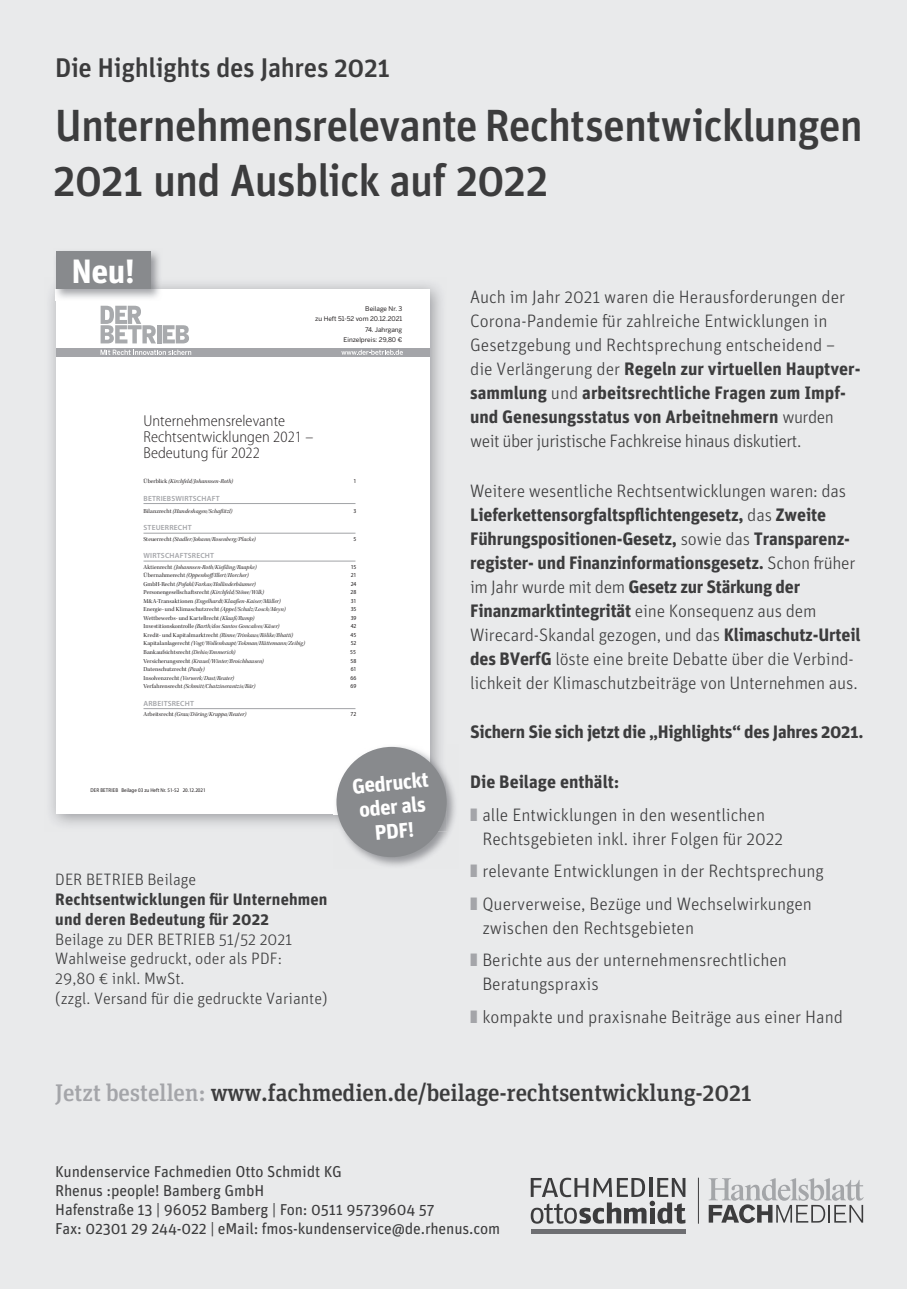
<style>
.page{position:relative;width:919px;height:1289px;background:#fff}
.page>*{position:absolute;margin:0;border:0;box-sizing:border-box;transform-origin:0 0}
.t1{font:500 45px/55.5px "Unit Pro";letter-spacing:-.025em;color:#3c3c3d}
.t2{font:700 33.75px "Unit Pro";color:#fff}
.t3{font:500 27px "Unit Pro";letter-spacing:-.015em;color:#3c3c3d}
.t4{font:500 24px "Unit Slab Pro";letter-spacing:-.01em;color:#3c3c3d}
.t5{font:700 21px/24px "Unit Pro";color:#fff;text-align:center}
.t6{font:300 18px/24px "Unit Pro";color:#3c3c3d}
.t7{font:700 18px "Unit Pro";letter-spacing:-.02em;color:#3c3c3d}
.t8{font:300 16.5px/19.8px "Unit Pro";color:#3c3c3d}
.t9{font:700 16.5px/19.8px "Unit Pro";letter-spacing:.01em;color:#3c3c3d}
.t10{font:300 semi-condensed 15.9px/16.5px "Myriad Pro";letter-spacing:.005em;color:#231f20}
.t11{font:15.75px/18.9px "Unit Pro";letter-spacing:-.01em;color:#3c3c3d}
.t12{font:600 7.5px "Myriad Pro";letter-spacing:.025em;color:#a4a5a9}
.t13{font:6.45px/10.5px "Benton Sans";color:#231f20;text-align:right}
.t14{font:6.15px "Kepler Std It Subh";letter-spacing:.01em;color:#231f20}
.t15{font:6.15px "Kepler Std Subh";letter-spacing:.005em;color:#231f20}
.t16{font:semi-condensed 6.15px "Myriad Pro";letter-spacing:-.025em;color:#231f20}
.t17{font:semi-condensed 5.55px "Myriad Pro";color:#231f20}
.s1{font-family:"Kepler Std Subh"}
.s2{font-family:"Kepler Std It Subh"}
.s3{font-weight:700}
.s4{color:#a4a5a9}
</style>
<div class="page">
<div style="left:0;top:0;width:906px;height:1288px;background:#e9eaeb"></div>
<img style="left:51px;top:284px;width:390px;height:541px">
<div style="left:56px;top:289px;width:373px;height:525px;background:#fff"></div>
<svg style="left:101px;top:306px;width:55px;height:37px"></svg>
<hr style="left:157px;top:325px;width:4px;height:18px;background:#a8aaad">
<svg style="left:163px;top:325px;width:26px;height:18px"></svg>
<div style="left:56px;top:348px;width:373px;height:8px;background:#a4a5a9"></div>
<svg style="left:100px;top:349px;width:91px;height:6px"></svg>
<svg style="left:341px;top:349px;width:62px;height:6px"></svg>
<hr style="left:143px;top:503px;width:212px;height:1px;background:#a1a3a6">
<hr style="left:143px;top:533px;width:212px;height:1px;background:#a1a3a6">
<hr style="left:143px;top:561px;width:212px;height:1px;background:#a1a3a6">
<hr style="left:143px;top:708px;width:212px;height:1px;background:#a1a3a6">
<img style="left:342px;top:777px;width:113px;height:89px">
<img style="left:334px;top:744px;width:113px;height:87px">
<img style="left:334px;top:744px;width:95px;height:70px">
<div style="left:336px;top:747px;width:110px;height:110px;background:#888a8d;border-radius:50%"></div>
<img style="left:53px;top:251px;width:109px;height:49px">
<img style="left:56px;top:289px;width:106px;height:11px">
<div style="left:56px;top:251px;width:94px;height:38px;background:#888a8d"></div>
<div style="left:530px;top:1228px;width:155px;height:5px;background:#6e6f72"></div>
<svg style="left:530px;top:1177px;width:155px;height:46px"></svg>
<svg style="left:708px;top:1178px;width:155px;height:45px"></svg>
<hr style="left:698px;top:1177px;width:1px;height:46px;background:#3c3c3d">
<h3 class="t3" style="left:55px;top:48px;width:336px">Die Highlights des Jahres 2021</h3>
<h1 class="t1" style="left:53px;top:95px;width:811px">Unternehmensrelevante Rechtsentwicklungen<br>2021 und Ausblick auf 2022</h1>
<h2 class="t2" style="left:72px;top:247px;width:65px">Neu!</h2>
<p class="t13" style="left:315px;top:303px;width:89px">Beilage Nr. 3<br>zu Heft 51-52 vom 20.12.2021</p>
<p class="t13" style="left:343px;top:324px;width:60px">74. Jahrgang<br>Einzelpreis: 29,80 €</p>
<p class="t10" style="left:143px;top:412px;width:171px">Unternehmensrelevante<br>Rechtsentwicklungen 2021 –<br>Bedeutung für 2022</p>
<p class="t14" style="left:143px;top:477px;width:91px"><span class="s1">Überblick</span> (Kirchfeld/Johannsen-Roth)</p>
<p class="t16" style="left:353px;top:477px;width:4px">1</p>
<p class="t12" style="left:143px;top:493px;width:78px">BETRIEBSWIRTSCHAFT</p>
<p class="t14" style="left:143px;top:507px;width:90px"><span class="s1">Bilanzrecht</span> (Hundeshagen/Schaflitzl)</p>
<p class="t16" style="left:353px;top:507px;width:4px">3</p>
<p class="t12" style="left:143px;top:523px;width:50px">STEUERRECHT</p>
<p class="t14" style="left:143px;top:535px;width:114px"><span class="s1">Steuerrecht</span> (Stadler/Johann/Rosenberg/Placke)</p>
<p class="t16" style="left:353px;top:535px;width:4px">5</p>
<p class="t12" style="left:143px;top:551px;width:72px">WIRTSCHAFTSRECHT</p>
<p class="t14" style="left:143px;top:563px;width:115px"><span class="s1">Aktienrecht</span> (Johannsen-Roth/Kießling/Raapke)</p>
<p class="t16" style="left:351px;top:562px;width:7px">15</p>
<p class="t14" style="left:143px;top:571px;width:107px"><span class="s1">Übernahmerecht</span> (Oppenhoff/Illert/Horcher)</p>
<p class="t16" style="left:351px;top:571px;width:7px">21</p>
<p class="t14" style="left:143px;top:580px;width:114px"><span class="s1">GmbH-Recht</span> (Pofahl/Farkas/Hollinderbäumer)</p>
<p class="t16" style="left:351px;top:580px;width:7px">24</p>
<p class="t15" style="left:143px;top:588px;width:122px">Personengesellschaftsrecht <span class="s2">(Kirchfeld/Stöwe/Wilk)</span></p>
<p class="t16" style="left:350px;top:588px;width:7px">28</p>
<p class="t14" style="left:143px;top:597px;width:139px"><span class="s1">M&amp;A-Transaktionen</span> (Engelhardt/Klaaßen-Kaiser/Müller)</p>
<p class="t16" style="left:351px;top:597px;width:7px">31</p>
<p class="t15" style="left:143px;top:606px;width:144px">Energie- und Klimaschutzrecht <span class="s2">(Appel/Schulz/Losch/Meyn)</span></p>
<p class="t16" style="left:350px;top:605px;width:7px">35</p>
<p class="t15" style="left:143px;top:614px;width:112px">Wettbewerbs- und Kartellrecht <span class="s2">(Klauß/Rump)</span></p>
<p class="t16" style="left:350px;top:614px;width:7px">39</p>
<p class="t14" style="left:143px;top:623px;width:137px"><span class="s1">Investitionskontrolle</span> (Barth/dos Santos Goncalves/Käser)</p>
<p class="t16" style="left:350px;top:622px;width:7px">42</p>
<p class="t14" style="left:143px;top:631px;width:151px"><span class="s1">Kredit- und Kapitalmarktrecht</span> (Rinne/Trinkaus/Rölike/Bhatti)</p>
<p class="t16" style="left:350px;top:631px;width:7px">45</p>
<p class="t14" style="left:143px;top:640px;width:163px"><span class="s1">Kapitalanlagerecht</span> (Vogt/Wollenhaupt/Tokman/Hüttemann/Zeibig)</p>
<p class="t16" style="left:350px;top:639px;width:7px">52</p>
<p class="t15" style="left:143px;top:648px;width:94px">Bankaufsichtsrecht <span class="s2">(Dehio/Emmerich)</span></p>
<p class="t16" style="left:350px;top:648px;width:7px">55</p>
<p class="t14" style="left:143px;top:657px;width:122px"><span class="s1">Versicherungsrecht</span> (Krauel/Winter/Broichhausen)</p>
<p class="t16" style="left:350px;top:656px;width:7px">58</p>
<p class="t15" style="left:143px;top:665px;width:63px">Datenschutzrecht <span class="s2">(Pauly)</span></p>
<p class="t16" style="left:351px;top:665px;width:7px">61</p>
<p class="t14" style="left:143px;top:674px;width:92px"><span class="s1">Insolvenzrecht</span> (Vorwerk/Dust/Reuter)</p>
<p class="t16" style="left:350px;top:673px;width:7px">66</p>
<p class="t14" style="left:143px;top:682px;width:113px"><span class="s1">Verfahrensrecht</span> (Schmitt/Chatzinerantzis/Bär)</p>
<p class="t16" style="left:350px;top:682px;width:7px">69</p>
<p class="t12" style="left:143px;top:698px;width:52px">ARBEITSRECHT</p>
<p class="t14" style="left:143px;top:710px;width:104px"><span class="s1">Arbeitsrecht</span> (Grau/Döring/Kruppa/Reuter)</p>
<p class="t16" style="left:350px;top:710px;width:7px">72</p>
<p class="t17" style="left:90px;top:786px;width:117px">DER BETRIEB Beilage 03 zu Heft Nr. 51-52 20.12.2021</p>
<p class="t8" style="left:55px;top:869px;width:142px">DER BETRIEB Beilage</p>
<p class="t9" style="left:55px;top:888px;width:274px">Rechtsentwicklungen für Unternehmen und deren Bedeutung für 2022</p>
<p class="t8" style="left:55px;top:928px;width:274px">Beilage zu DER BETRIEB 51/52 2021<br>Wahlweise gedruckt, oder als PDF:<br>29,80 € inkl. MwSt.<br>(zzgl. Versand für die gedruckte Variante)</p>
<p class="t5" style="left:351px;top:773px;width:78px;rotate:-5deg">Gedruckt oder als<br>PDF!</p>
<p class="t6" style="left:470px;top:285px;width:392px">Auch im Jahr 2021 waren die Herausforderungen der Corona-Pandemie für zahlreiche Entwicklungen in Gesetzgebung und Rechtsprechung entscheidend – die Verlängerung der <span class="s3">Regeln zur virtuellen Hauptver&shy;sammlung</span> und <span class="s3">arbeitsrechtliche Fragen zum Impf&shy;und Genesungsstatus von Arbeitnehmern</span> wurden weit über juristische Fachkreise hinaus diskutiert.</p>
<p class="t6" style="left:470px;top:478px;width:392px">Weitere wesentliche Rechtsentwicklungen waren: das <span class="s3">Lieferkettensorgfaltspflichtengesetz,</span> das <span class="s3">Zweite Führungspositionen-Gesetz,</span> sowie das <span class="s3">Transparenz&shy;register- und Finanzinformationsgesetz.</span> Schon früher im Jahr wurde mit dem <span class="s3">Gesetz zur Stärkung der Finanzmarktintegrität</span> eine Konsequenz aus dem Wirecard-Skandal gezogen, und das <span class="s3">Klimaschutz-Urteil des BVerfG</span> löste eine breite Debatte über die Verbind&shy;lichkeit der Klimaschutzbeiträge von Unternehmen aus.</p>
<p class="t7" style="left:470px;top:719px;width:395px">Sichern Sie sich jetzt die „Highlights“ des Jahres 2021.</p>
<p class="t6" style="left:470px;top:765px;width:296px;line-height:32.5px"><span class="s3">Die Beilage enthält:<br></span><span class="s4">❚</span> alle Entwicklungen in den wesentlichen</p>
<p class="t6" style="left:470px;top:821px;width:355px;line-height:32.5px;text-indent:12px">Rechtsgebieten inkl. ihrer Folgen für 2022<br><span class="s4">❚</span> relevante Entwicklungen in der Rechtsprechung <span class="s4">❚</span> Querverweise, Bezüge und Wechselwirkungen</p>
<p class="t6" style="left:470px;top:910px;width:318px;line-height:32.5px;text-indent:12px">zwischen den Rechtsgebieten<br><span class="s4">❚</span> Berichte aus der unternehmensrechtlichen</p>
<p class="t6" style="left:470px;top:967px;width:374px;line-height:32.5px;text-indent:12px">Beratungspraxis<br><span class="s4">❚</span> kompakte und praxisnahe Beiträge aus einer Hand</p>
<h3 class="t4" style="left:55px;top:1075px;width:697px"><span class="s4">Jetzt bestellen:</span> www.fachmedien.de/beilage-rechtsentwicklung-2021</h3>
<p class="t11" style="left:55px;top:1161px;width:446px">Kundenservice Fachmedien Otto Schmidt KG<br>Rhenus :people! Bamberg GmbH<br>Hafenstraße 13 | 96052 Bamberg | Fon: 0511 95739604 57<br>Fax: 02301 29 244-022 | eMail: fmos-kundenservice@de.rhenus.com</p>
</div>
